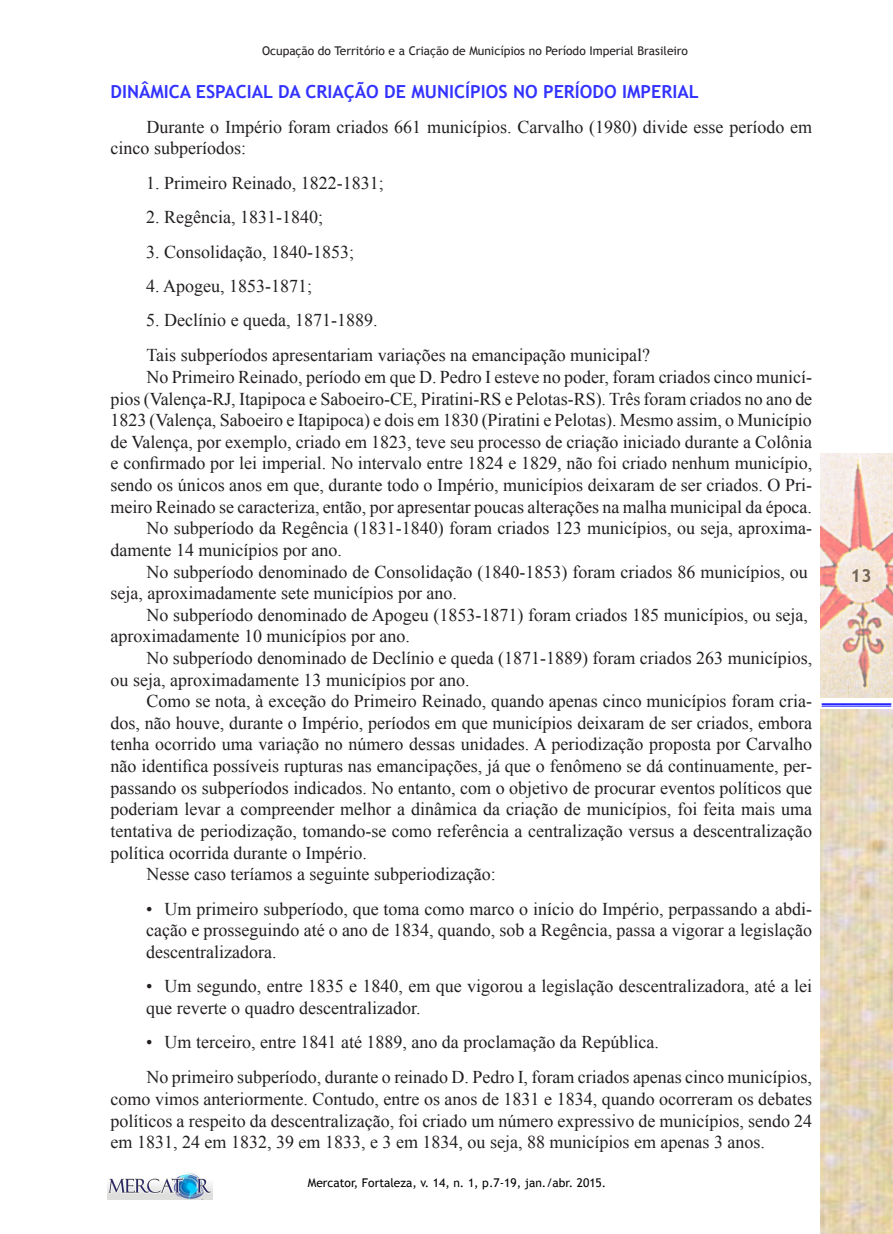
<style>
.page{position:relative;width:893px;height:1234px;background:#fff}
.page>*{position:absolute;margin:0;border:0;box-sizing:border-box;transform-origin:0 0}
.Tópicos__a__b__c{font:18px/21.6px "Times New Roman";color:#231f20}
.SUBTÍTULO_1{font:700 18px "Trebuchet MS";color:#33f}
.t1{font:700 18px "Trebuchet MS";color:#000}
.t2{font:12px "Trebuchet MS";color:#231f20}
.t3{font:12px "Trebuchet MS";color:#000}
</style>
<div class="page">
<img style="left:108px;top:1172px;width:105px;height:27px">
<img style="left:821px;top:453px;width:72px;height:244px">
<hr style="left:822px;top:703px;width:69px;height:1px;background:#00f">
<hr style="left:822px;top:705px;width:69px;height:1px;background:#00f">
<img style="left:821px;top:709px;width:72px;height:524px">
<p class="t2" style="left:262px;top:43px;width:427px">Ocupação do Território e a Criação de Municípios no Período Imperial Brasileiro</p>
<p class="SUBTÍTULO_1" style="left:111px;top:81px;width:590px">DINÂMICA ESPACIAL DA CRIAÇÃO DE MUNICÍPIOS NO PERÍODO IMPERIAL</p>
<p class="Tópicos__a__b__c" style="left:111px;top:116px;width:703px;text-indent:36px">Durante o Império foram criados 661 municípios. Carvalho (1980) divide esse período em cinco subperíodos:</p>
<p class="Tópicos__a__b__c" style="left:146px;top:172px;width:239px">1. Primeiro Reinado, 1822-1831;</p>
<p class="Tópicos__a__b__c" style="left:146px;top:206px;width:178px">2. Regência, 1831-1840;</p>
<p class="Tópicos__a__b__c" style="left:146px;top:240px;width:209px">3. Consolidação, 1840-1853;</p>
<p class="Tópicos__a__b__c" style="left:146px;top:275px;width:167px">4. Apogeu, 1853-1871;</p>
<p class="Tópicos__a__b__c" style="left:146px;top:309px;width:233px">5. Declínio e queda, 1871-1889.</p>
<p class="Tópicos__a__b__c" style="left:147px;top:344px;width:505px">Tais subperíodos apresentariam variações na emancipação municipal?</p>
<p class="Tópicos__a__b__c" style="left:111px;top:366px;width:703px;text-align:justify;text-indent:36px">No Primeiro Reinado, período em que D. Pedro I esteve no poder, foram criados cinco municí&shy;pios (Valença-RJ, Itapipoca e Saboeiro-CE, Piratini-RS e Pelotas-RS). Três foram criados no ano de 1823 (Valença, Saboeiro e Itapipoca) e dois em 1830 (Piratini e Pelotas). Mesmo assim, o Município de Valença, por exemplo, criado em 1823, teve seu processo de criação iniciado durante a Colônia e confirmado por lei imperial. No intervalo entre 1824 e 1829, não foi criado nenhum município, sendo os únicos anos em que, durante todo o Império, municípios deixaram de ser criados. O Pri&shy;meiro Reinado se caracteriza, então, por apresentar poucas alterações na malha municipal da época.</p>
<p class="Tópicos__a__b__c" style="left:111px;top:517px;width:703px;text-indent:36px">No subperíodo da Regência (1831-1840) foram criados 123 municípios, ou seja, aproxima&shy;damente 14 municípios por ano.</p>
<p class="Tópicos__a__b__c" style="left:111px;top:560px;width:699px;text-indent:36px">No subperíodo denominado de Consolidação (1840-1853) foram criados 86 municípios, ou seja, aproximadamente sete municípios por ano.</p>
<p class="Tópicos__a__b__c" style="left:111px;top:603px;width:699px;text-indent:36px">No subperíodo denominado de Apogeu (1853-1871) foram criados 185 municípios, ou seja, aproximadamente 10 municípios por ano.</p>
<p class="Tópicos__a__b__c" style="left:111px;top:646px;width:703px;text-indent:36px">No subperíodo denominado de Declínio e queda (1871-1889) foram criados 263 municípios, ou seja, aproximadamente 13 municípios por ano.</p>
<p class="Tópicos__a__b__c" style="left:111px;top:690px;width:703px;text-align:justify;text-indent:36px">Como se nota, à exceção do Primeiro Reinado, quando apenas cinco municípios foram cria&shy;dos, não houve, durante o Império, períodos em que municípios deixaram de ser criados, embora tenha ocorrido uma variação no número dessas unidades. A periodização proposta por Carvalho não identifica possíveis rupturas nas emancipações, já que o fenômeno se dá continuamente, per&shy;passando os subperíodos indicados. No entanto, com o objetivo de procurar eventos políticos que poderiam levar a compreender melhor a dinâmica da criação de municípios, foi feita mais uma tentativa de periodização, tomando-se como referência a centralização versus a descentralização política ocorrida durante o Império.</p>
<p class="Tópicos__a__b__c" style="left:147px;top:862px;width:351px">Nesse caso teríamos a seguinte subperiodização:</p>
<p class="Tópicos__a__b__c" style="left:146px;top:897px;width:667px;text-align:justify">• Um primeiro subperíodo, que toma como marco o início do Império, perpassando a abdi&shy;cação e prosseguindo até o ano de 1834, quando, sob a Regência, passa a vigorar a legislação descentralizadora.</p>
<p class="Tópicos__a__b__c" style="left:146px;top:974px;width:667px">• Um segundo, entre 1835 e 1840, em que vigorou a legislação descentralizadora, até a lei que reverte o quadro descentralizador.</p>
<p class="Tópicos__a__b__c" style="left:146px;top:1030px;width:514px">• Um terceiro, entre 1841 até 1889, ano da proclamação da República.</p>
<p class="Tópicos__a__b__c" style="left:111px;top:1065px;width:703px;text-align:justify;text-indent:36px">No primeiro subperíodo, durante o reinado D. Pedro I, foram criados apenas cinco municípios, como vimos anteriormente. Contudo, entre os anos de 1831 e 1834, quando ocorreram os debates políticos a respeito da descentralização, foi criado um número expressivo de municípios, sendo 24 em 1831, 24 em 1832, 39 em 1833, e 3 em 1834, ou seja, 88 municípios em apenas 3 anos.</p>
<p class="t3" style="left:308px;top:1175px;width:300px">Mercator, Fortaleza, v. 14, n. 1, p.7-19, jan./abr. 2015.</p>
<p class="t1" style="left:851px;top:564px;width:23px">13</p>
</div>
